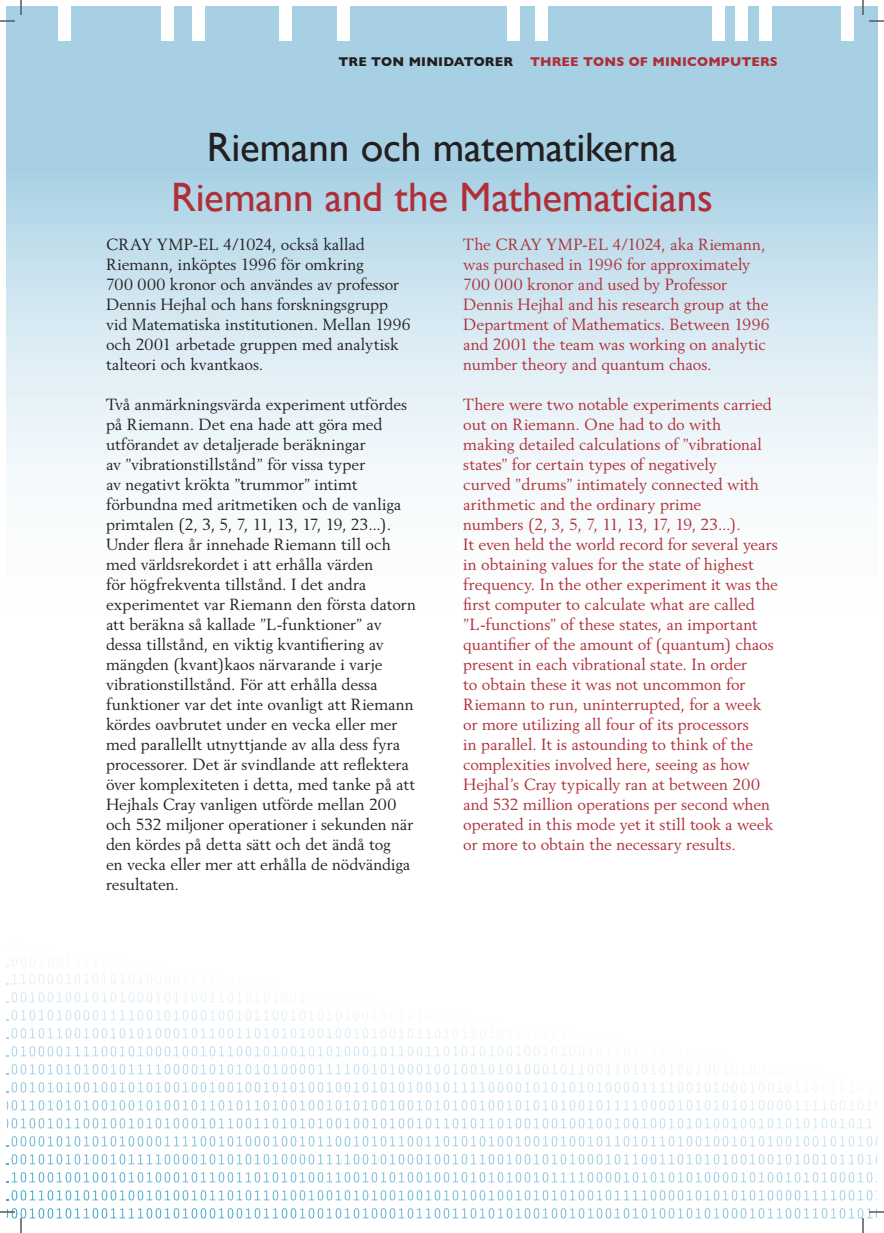
<style>
.page{position:relative;width:884px;height:1233px;background:#fff}
.page>*{position:absolute;margin:0;border:0;box-sizing:border-box;transform-origin:0 0}
.t1{font:41px "Gill Sans";letter-spacing:-.005em;color:#af2e38}
.t2{font:41px "Gill Sans";letter-spacing:-.005em;color:#231f20}
.t3{font:16px/20px "Berling";color:#231f20}
.t4{font:16px/20px "Berling";color:#af2e38}
.t5{font:700 13px "Gill Sans";letter-spacing:.015em;color:#af2e38}
.t6{font:700 13px "Gill Sans";letter-spacing:.015em;color:#231f20}
</style>
<div class="page">
<svg style="left:7px;top:7px;width:870px;height:482px;background:#c5e0ed"></svg>
<svg style="left:7px;top:956px;width:80px;height:10px"></svg>
<svg style="left:7px;top:974px;width:197px;height:10px"></svg>
<svg style="left:7px;top:992px;width:303px;height:10px"></svg>
<svg style="left:7px;top:1010px;width:413px;height:10px"></svg>
<svg style="left:7px;top:1028px;width:528px;height:10px"></svg>
<svg style="left:7px;top:1046px;width:647px;height:10px"></svg>
<svg style="left:7px;top:1064px;width:748px;height:10px"></svg>
<svg style="left:7px;top:1082px;width:856px;height:10px"></svg>
<svg style="left:7px;top:1100px;width:870px;height:10px"></svg>
<svg style="left:7px;top:1118px;width:870px;height:10px"></svg>
<svg style="left:7px;top:1136px;width:870px;height:10px"></svg>
<svg style="left:7px;top:1154px;width:870px;height:10px"></svg>
<svg style="left:7px;top:1172px;width:870px;height:10px"></svg>
<svg style="left:7px;top:1190px;width:870px;height:10px"></svg>
<div style="left:58px;top:7px;width:13px;height:34px;background:#fff"></div>
<div style="left:161px;top:7px;width:13px;height:34px;background:#fff"></div>
<div style="left:192px;top:7px;width:13px;height:34px;background:#fff"></div>
<div style="left:279px;top:7px;width:13px;height:34px;background:#fff"></div>
<div style="left:337px;top:7px;width:13px;height:34px;background:#fff"></div>
<div style="left:507px;top:7px;width:13px;height:34px;background:#fff"></div>
<div style="left:535px;top:7px;width:13px;height:34px;background:#fff"></div>
<div style="left:712px;top:7px;width:13px;height:34px;background:#fff"></div>
<div style="left:735px;top:7px;width:13px;height:34px;background:#fff"></div>
<div style="left:759px;top:7px;width:12px;height:34px;background:#fff"></div>
<div style="left:841px;top:7px;width:13px;height:34px;background:#fff"></div>
<svg style="left:0;top:0;width:22px;height:22px"></svg>
<svg style="left:862px;top:0;width:22px;height:22px"></svg>
<svg style="left:0;top:1208px;width:884px;height:25px"></svg>
<p class="t6" style="left:339px;top:54px;width:176px">TRE TON MINIDATORER</p>
<p class="t5" style="left:530px;top:54px;width:249px">THREE TONS OF MINICOMPUTERS</p>
<p class="t2" style="left:207px;top:123px;width:472px">Riemann och matematikerna</p>
<p class="t1" style="left:171px;top:173px;width:543px">Riemann and the Mathematicians</p>
<p class="t3" style="left:106px;top:234px;width:306px">CRAY YMP-EL 4/1024, också kallad Riemann, inköptes 1996 för omkring<br>700 000 kronor och användes av professor Dennis Hejhal och hans forskningsgrupp vid Matematiska institutionen. Mellan 1996 och 2001 arbetade gruppen med analytisk talteori och kvantkaos.</p>
<p class="t3" style="left:106px;top:394px;width:311px">Två anmärkningsvärda experiment utfördes på Riemann. Det ena hade att göra med utförandet av detaljerade beräkningar<br>av ”vibrationstillstånd” för vissa typer<br>av negativt krökta ”trummor” intimt förbundna med aritmetiken och de vanliga primtalen (2, 3, 5, 7, 11, 13, 17, 19, 23...).<br>Under flera år innehade Riemann till och med världsrekordet i att erhålla värden<br>för högfrekventa tillstånd. I det andra experimentet var Riemann den första datorn att beräkna så kallade ”L-funktioner” av dessa tillstånd, en viktig kvantifiering av mängden (kvant)kaos närvarande i varje vibrationstillstånd. För att erhålla dessa funktioner var det inte ovanligt att Riemann kördes oavbrutet under en vecka eller mer med parallellt utnyttjande av alla dess fyra processorer. Det är svindlande att reflektera över komplexiteten i detta, med tanke på att Hejhals Cray vanligen utförde mellan 200 och 532 miljoner operationer i sekunden när den kördes på detta sätt och det ändå tog<br>en vecka eller mer att erhålla de nödvändiga resultaten.</p>
<p class="t4" style="left:463px;top:234px;width:308px">The CRAY YMP-EL 4/1024, aka Riemann, was purchased in 1996 for approximately 700 000 kronor and used by Professor Dennis Hejhal and his research group at the Department of Mathematics. Between 1996 and 2001 the team was working on analytic number theory and quantum chaos.</p>
<p class="t4" style="left:463px;top:394px;width:310px">There were two notable experiments carried out on Riemann. One had to do with making detailed calculations of ”vibrational states” for certain types of negatively<br>curved ”drums” intimately connected with arithmetic and the ordinary prime</p>
<p class="t4" style="left:463px;top:514px;width:279px">numbers (2, 3, 5, 7, 11, 13, 17, 19, 23...).</p>
<p class="t4" style="left:463px;top:534px;width:316px">It even held the world record for several years in obtaining values for the state of highest frequency. In the other experiment it was the first computer to calculate what are called ”L-functions” of these states, an important quantifier of the amount of (quantum) chaos present in each vibrational state. In order<br>to obtain these it was not uncommon for Riemann to run, uninterrupted, for a week or more utilizing all four of its processors<br>in parallel. It is astounding to think of the complexities involved here, seeing as how Hejhal’s Cray typically ran at between 200 and 532 million operations per second when operated in this mode yet it still took a week or more to obtain the necessary results.</p>
</div>
